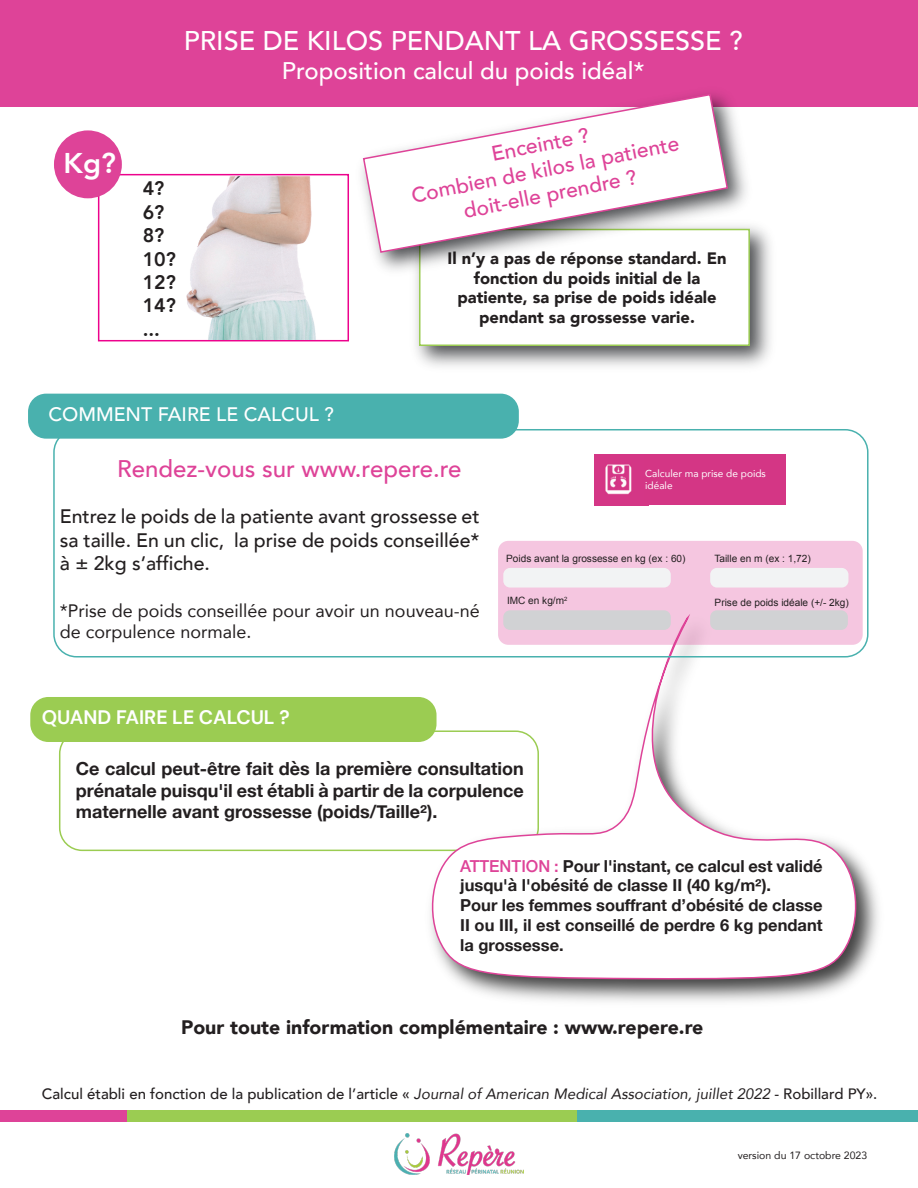
<style>
.page{position:relative;width:918px;height:1188px;background:#fff}
.page>*{position:absolute;margin:0;border:0;box-sizing:border-box;transform-origin:0 0}
.t1{font:800 28.5px "Avenir";color:#fff}
.t2{font:500 27px "Avenir";color:#fff}
.t3{font:500 24px "Avenir";color:#fff}
.t4{font:500 24px "Avenir";color:#de4398}
.t5{font:500 21px/25.2px "Avenir";color:#de4398;text-align:center}
.t6{font:500 19.5px/23.4px "Avenir";color:#231f20;text-align:justify}
.t7{font:900 19.5px "Avenir";color:#231f20}
.t8{font:500 19.5px "Avenir";color:#fff}
.t9{font:700 19.5px "DM Sans";color:#fff}
.t10{font:800 19.5px/23.4px "Avenir";color:#231f20}
.t11{font:700 18px/21.6px "Helvetica Neue";color:#231f20;text-align:justify}
.t12{font:18px/21.6px "Avenir";color:#231f20}
.t13{font:700 16.5px/19.8px "Helvetica Neue";color:#231f20}
.t14{font:900 16.5px/19.8px "Avenir";color:#231f20;text-align:center}
.t15{font:500 15px "Avenir";color:#231f20}
.t16{font:10.5px "Avenir";color:#231f20}
.t17{font:10.05px "Arial";color:#231f20}
.t18{font:10.05px/12.1px "Avenir";color:#fff}
.s1{font-weight:500;color:#de4398}
.s2{font-weight:400;font-style:italic}
</style>
<div class="page">
<div style="left:59px;top:730px;width:480px;height:121px;border:2px solid #9bcc52;border-radius:23px"></div>
<img style="left:420px;top:641px;width:459px;height:361px">
<svg style="left:424px;top:641px;width:439px;height:338px"></svg>
<img style="left:415px;top:228px;width:356px;height:139px">
<div style="left:419px;top:229px;width:331px;height:117px;background:#fff;border:2px solid #9bcc52"></div>
<div style="left:28px;top:394px;width:491px;height:45px;background:#49b1ae;border-radius:18px"></div>
<div style="left:30px;top:697px;width:407px;height:45px;background:#9bcc52;border-radius:18px"></div>
<div style="left:53px;top:429px;width:816px;height:229px;border:2px solid #49b1ae;border-radius:23px"></div>
<img style="left:394px;top:1134px;width:130px;height:41px">
<div style="left:0;top:0;width:918px;height:107px;background:#de4398"></div>
<div style="left:0;top:1110px;width:447px;height:11px;background:#de4398"></div>
<div style="left:462px;top:1110px;width:456px;height:11px;background:#49b1ae"></div>
<div style="left:127px;top:1110px;width:450px;height:12px;background:#9bcc52"></div>
<img style="left:361px;top:104px;width:398px;height:180px">
<svg style="left:362px;top:93px;width:367px;height:161px"></svg>
<img style="left:594px;top:455px;width:50px;height:50px">
<div style="left:98px;top:174px;width:251px;height:167px;border:2px solid #ed028c"></div>
<div style="left:54px;top:130px;width:68px;height:68px;background:#de4398;border-radius:50%"></div>
<img style="left:179px;top:176px;width:170px;height:164px">
<div style="left:498px;top:541px;width:365px;height:104px;background:#f5c6e0;border-radius:10px"></div>
<div style="left:710px;top:610px;width:138px;height:20px;background:#d1d2d4;border-radius:7px"></div>
<div style="left:503px;top:610px;width:168px;height:20px;background:#d1d2d4;border-radius:7px"></div>
<div style="left:503px;top:568px;width:168px;height:20px;background:#f2f3f4;border-radius:7px"></div>
<div style="left:710px;top:568px;width:138px;height:20px;background:#f2f3f4;border-radius:7px"></div>
<div style="left:644px;top:455px;width:141px;height:50px;background:#d43685"></div>
<h1 class="t1" style="left:64px;top:141px;width:54px">Kg?</h1>
<h2 class="t2" style="left:184px;top:17px;width:561px">PRISE DE KILOS PENDANT LA GROSSESSE ?</h2>
<h3 class="t3" style="left:282px;top:50px;width:364px">Proposition calcul du poids idéal*</h3>
<p class="t10" style="left:143px;top:177px;width:35px">4?<br>6?<br>8?<br>10?<br>12?<br>14? ...</p>
<p class="t5" style="left:404px;top:157px;width:274px;rotate:-11deg">Enceinte ?<br>Combien de kilos la patiente doit-elle prendre ?</p>
<p class="t14" style="left:448px;top:248px;width:280px">Il n’y a pas de réponse standard. En fonction du poids initial de la patiente, sa prise de poids idéale pendant sa grossesse varie.</p>
<p class="t8" style="left:48px;top:397px;width:287px">COMMENT FAIRE LE CALCUL ?</p>
<h3 class="t4" style="left:117px;top:447px;width:346px">Rendez-vous sur www.repere.re</h3>
<p class="t6" style="left:60px;top:504px;width:421px">Entrez le poids de la patiente avant grossesse et sa taille. En un clic, la prise de poids conseillée* à ± 2kg s’affiche.</p>
<p class="t12" style="left:60px;top:599px;width:421px">*Prise de poids conseillée pour avoir un nouveau-né de corpulence normale.</p>
<p class="t9" style="left:42px;top:705px;width:249px">QUAND FAIRE LE CALCUL ?</p>
<p class="t18" style="left:645px;top:467px;width:122px">Calculer ma prise de poids idéale</p>
<p class="t17" style="left:506px;top:551px;width:181px">Poids avant la grossesse en kg (ex : 60)</p>
<p class="t17" style="left:507px;top:594px;width:62px">IMC en kg/m<sup>2</sup></p>
<p class="t17" style="left:714px;top:551px;width:98px">Taille en m (ex : 1,72)</p>
<p class="t17" style="left:715px;top:596px;width:136px">Prise de poids idéale (+/- 2kg)</p>
<p class="t11" style="left:76px;top:758px;width:449px">Ce calcul peut-être fait dès la première consultation prénatale puisqu'il est établi à partir de la corpulence maternelle avant grossesse (poids/Taille²).</p>
<p class="t13" style="left:460px;top:856px;width:364px"><span class="s1">ATTENTION :</span> Pour l'instant, ce calcul est validé jusqu'à l'obésité de classe II (40 kg/m²).<br>Pour les femmes souffrant d’obésité de classe II ou III, il est conseillé de perdre 6 kg pendant la grossesse.</p>
<p class="t7" style="left:181px;top:1011px;width:524px">Pour toute information complémentaire : www.repere.re</p>
<p class="t15" style="left:42px;top:1081px;width:837px">Calcul établi en fonction de la publication de l’article « <span class="s2">Journal of American Medical Association, juillet 2022</span> - Robillard PY».</p>
<p class="t16" style="left:738px;top:1147px;width:131px">version du 17 octobre 2023</p>
</div>
